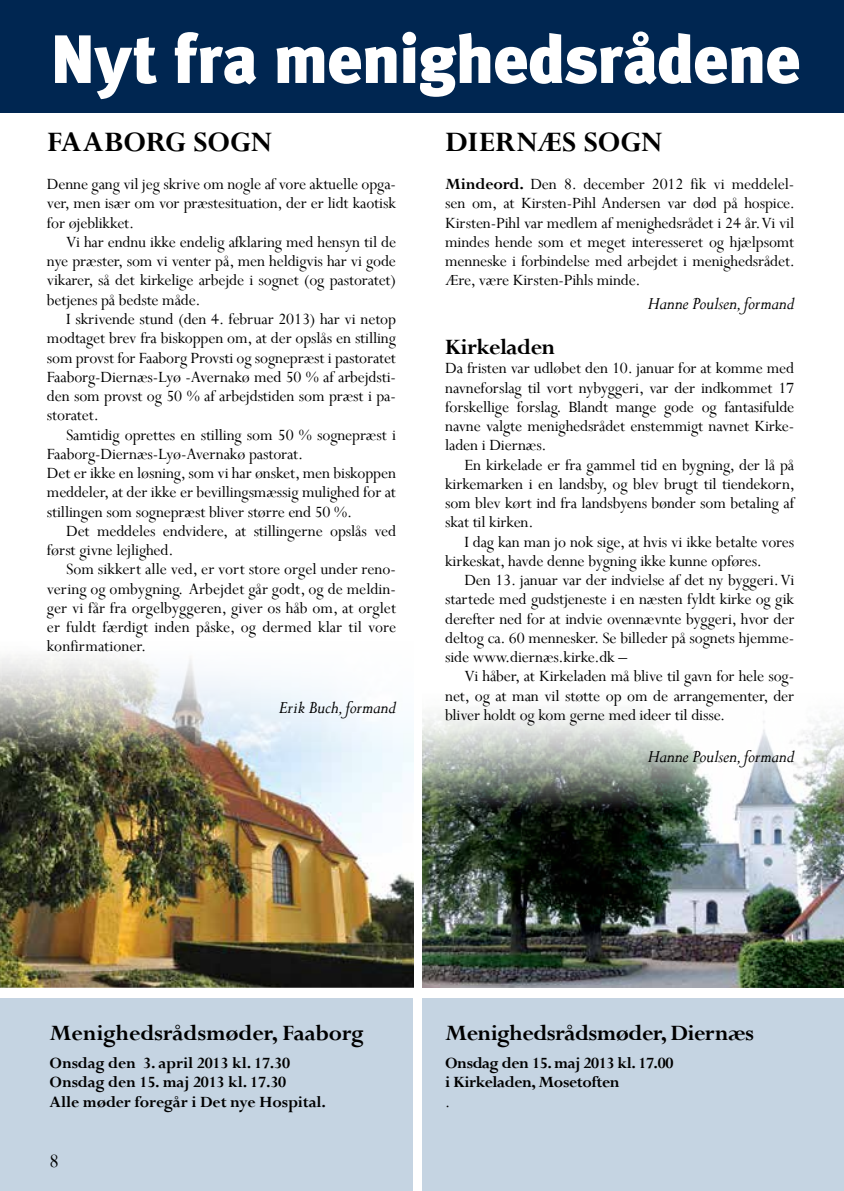
<style>
.page{position:relative;width:844px;height:1191px;background:#fff}
.page>*{position:absolute;margin:0;border:0;box-sizing:border-box;transform-origin:0 0}
.t1{font:900 68.25px "Meta Plus";letter-spacing:-.015em;color:#fff}
.t2{font:700 31.5px "Perpetua";color:#000}
.t3{font:700 24.5px "Perpetua";letter-spacing:-.02em;color:#000}
.t4{font:21px "Perpetua";color:#000}
.t5{font:italic 19.25px "Perpetua";letter-spacing:-.01em;color:#000}
.t6{font:17.5px/19.2px "Perpetua";letter-spacing:-.01em;color:#000}
.t7{font:700 17.5px/19.2px "Perpetua";letter-spacing:-.01em;color:#000}
.s1{font-weight:700}
</style>
<div class="page">
<img style="left:0;top:655px;width:413px;height:332px">
<img style="left:422px;top:711px;width:421px;height:276px">
<div style="left:0;top:998px;width:413px;height:193px;background:#c5d4e2"></div>
<div style="left:422px;top:998px;width:421px;height:193px;background:#c5d4e2"></div>
<div style="left:0;top:0;width:843px;height:112px;background:#002651"></div>
<h1 class="t1" style="left:50px;top:19px;width:752px">Nyt fra menighedsrådene</h1>
<h2 class="t2" style="left:445px;top:122px;width:219px">Diernæs Sogn</h2>
<p class="t6" style="left:445px;top:174px;width:351px;text-align:justify"><span class="s1">Mindeord.</span> Den 8. december 2012 fik vi meddelel&shy;sen om, at Kirsten-Pihl Andersen var død på hospice.<br>Kirsten-Pihl var medlem af menighedsrådet i 24 år. Vi vil mindes hende som et meget interesseret og hjælpsomt menneske i forbindelse med arbejdet i menighedsrådet.<br>Ære, være Kirsten-Pihls minde.</p>
<p class="t5" style="left:647px;top:291px;width:148px">Hanne Poulsen, formand</p>
<h3 class="t3" style="left:445px;top:332px;width:112px">Kirkeladen</h3>
<p class="t6" style="left:445px;top:358px;width:350px;text-align:justify">Da fristen var udløbet den 10. januar for at komme med navneforslag til vort nybyggeri, var der indkommet 17 forskellige forslag. Blandt mange gode og fantasifulde navne valgte menighedsrådet enstemmigt navnet Kirke&shy;laden i Diernæs.</p>
<p class="t6" style="left:445px;top:454px;width:352px;text-align:justify;text-indent:19px">En kirkelade er fra gammel tid en bygning, der lå på kirkemarken i en landsby, og blev brugt til tiendekorn, som blev kørt ind fra landsbyens bønder som betaling af skat til kirken.</p>
<p class="t6" style="left:445px;top:531px;width:350px;text-indent:19px">I dag kan man jo nok sige, at hvis vi ikke betalte vores kirkeskat, havde denne bygning ikke kunne opføres.</p>
<p class="t6" style="left:445px;top:570px;width:350px;text-indent:19px">Den 13. januar var der indvielse af det ny byggeri. Vi startede med gudstjeneste i en næsten fyldt kirke og gik derefter ned for at indvie ovennævnte byggeri, hvor der deltog ca. 60 mennesker. Se billeder på sognets hjemme&shy;side www.diernæs.kirke.dk –<br>Vi håber, at Kirkeladen må blive til gavn for hele sog&shy;net, og at man vil støtte op om de arrangementer, der bliver holdt og kom gerne med ideer til disse.</p>
<p class="t5" style="left:647px;top:744px;width:148px">Hanne Poulsen, formand</p>
<h2 class="t2" style="left:47px;top:122px;width:227px">Faaborg Sogn</h2>
<p class="t6" style="left:47px;top:174px;width:350px">Denne gang vil jeg skrive om nogle af vore aktuelle opga&shy;ver, men især om vor præstesituation, der er lidt kaotisk for øjeblikket.<br>Vi har endnu ikke endelig afklaring med hensyn til de nye præster, som vi venter på, men heldigvis har vi gode vikarer, så det kirkelige arbejde i sognet (og pastoratet) betjenes på bedste måde.</p>
<p class="t6" style="left:47px;top:309px;width:350px;text-indent:19px">I skrivende stund (den 4. februar 2013) har vi netop modtaget brev fra biskoppen om, at der opslås en stilling som provst for Faaborg Provsti og sognepræst i pastoratet Faaborg-Diernæs-Lyø -Avernakø med 50 % af arbejdsti&shy;den som provst og 50 % af arbejdstiden som præst i pa&shy;storatet.<br>Samtidig oprettes en stilling som 50 % sognepræst i Faaborg-Diernæs-Lyø-Avernakø pastorat.<br>Det er ikke en løsning, som vi har ønsket, men biskoppen meddeler, at der ikke er bevillingsmæssig mulighed for at stillingen som sognepræst bliver større end 50 %.</p>
<p class="t6" style="left:47px;top:521px;width:350px;text-indent:19px">Det meddeles endvidere, at stillingerne opslås ved først givne lejlighed.<br>Som sikkert alle ved, er vort store orgel under reno&shy;vering og ombygning. Arbejdet går godt, og de meldin&shy;ger vi får fra orgelbyggeren, giver os håb om, at orglet er fuldt færdigt inden påske, og dermed klar til vore konfirmationer.</p>
<p class="t5" style="left:279px;top:695px;width:119px">Erik Buch, formand</p>
<h3 class="t3" style="left:50px;top:1017px;width:316px">Menighedsrådsmøder, Faaborg</h3>
<p class="t7" style="left:50px;top:1053px;width:278px">Onsdag den 3. april 2013 kl. 17.30<br>Onsdag den 15. maj 2013 kl. 17.30<br>Alle møder foregår i Det nye Hospital.</p>
<p class="t4" style="left:50px;top:1147px;width:11px">8</p>
<h3 class="t3" style="left:445px;top:1017px;width:310px">Menighedsrådsmøder, Diernæs</h3>
<p class="t7" style="left:445px;top:1053px;width:230px">Onsdag den 15. maj 2013 kl. 17.00 i Kirkeladen, Mosetoften</p>
<p class="t6" style="left:445px;top:1091px;width:7px">.</p>
</div>
